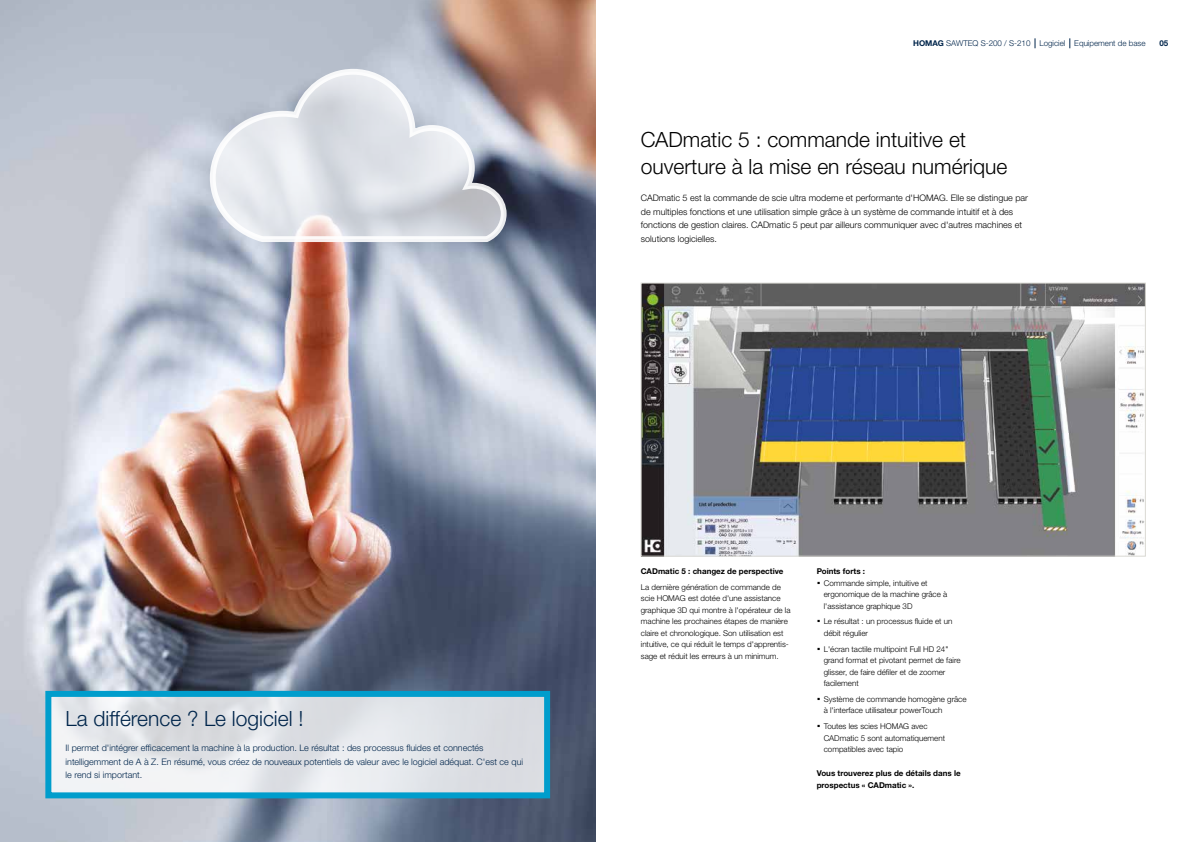
<style>
.page{position:relative;width:1191px;height:842px;background:#fff}
.page>*{position:absolute;margin:0;border:0;box-sizing:border-box;transform-origin:0 0}
.t1{font:300 21px/27.2px "Helvetica Neue LTW1 G";color:#000}
.t2{font:300 21px "Helvetica Neue LTW1 G";color:#00254b}
.t3{font:300 9px/13.6px "Helvetica Neue LTW1 G";color:#000}
.t4{font:300 9px/13.6px "Helvetica Neue LTW1 G";color:#00254b}
.t5{font:300 8px/11.5px "Helvetica Neue LTW1 G";color:#000}
.t6{font:700 8px/11.5px "Helvetica Neue LTW1 G";color:#000}
.t7{font:300 8px "Helvetica Neue LTW1 G";color:#00254b}
.t8{font:700 8px "Helvetica Neue LTW1 G";color:#00254b}
.s1{font-weight:700}
.s2{font-weight:700;font-size:14px}
</style>
<div class="page">
<img style="left:0;top:0;width:595px;height:842px">
<svg style="left:209px;top:68px;width:298px;height:175px;background:#d1d4dc"></svg>
<svg style="left:52px;top:698px;width:491px;height:93px;fill:#e0e3e7"></svg>
<div style="left:45px;top:691px;width:505px;height:107px;border:6px solid #009dcc"></div>
<img style="left:643px;top:285px;width:500px;height:269px">
<div style="left:641px;top:283px;width:504px;height:273px;border:1px solid #dad9d3"></div>
<p class="t7" style="left:913px;top:39px;width:234px"><span class="s1">HOMAG</span> SAWTEQ S-200 / S-210 Logiciel Equipement de base</p>
<p class="t8" style="left:1159px;top:39px;width:10px">05</p>
<h1 class="t1" style="left:641px;top:126px;width:368px">CADmatic 5 : commande intuitive et ouverture à la mise en réseau numérique</h1>
<p class="t3" style="left:641px;top:191px;width:389px">CADmatic 5 est la commande de scie ultra moderne et performante d'HOMAG. Elle se distingue par de multiples fonctions et une utilisation simple grâce à un système de commande intuitif et à des fonctions de gestion claires. CADmatic 5 peut par ailleurs communiquer avec d'autres machines et solutions logicielles.</p>
<h1 class="t2" style="left:66px;top:706px;width:239px">La différence ? Le logiciel !</h1>
<p class="t4" style="left:66px;top:741px;width:459px">Il permet d'intégrer efficacement la machine à la production. Le résultat : des processus fluides et connectés intelligemment de A à Z. En résumé, vous créez de nouveaux potentiels de valeur avec le logiciel adéquat. C'est ce qui le rend si important.</p>
<p class="t6" style="left:641px;top:565px;width:144px">CADmatic 5 : changez de perspective</p>
<p class="t5" style="left:641px;top:581px;width:151px">La dernière génération de commande de scie HOMAG est dotée d'une assistance graphique 3D qui montre à l'opérateur de la machine les prochaines étapes de manière claire et chronologique. Son utilisation est intuitive, ce qui réduit le temps d'apprentis&shy;sage et réduit les erreurs à un minimum.</p>
<p class="t6" style="left:816px;top:565px;width:50px">Points forts :</p>
<p class="t5" style="left:816px;top:577px;width:112px"><span class="s2">·</span> Commande simple, intuitive et</p>
<p class="t5" style="left:823px;top:588px;width:125px">ergonomique de la machine grâce à</p>
<p class="t5" style="left:823px;top:600px;width:90px">l'assistance graphique 3D</p>
<p class="t5" style="left:823px;top:616px;width:130px;text-indent:-7px"><span class="s2">·</span> Le résultat : un processus fluide et un débit régulier</p>
<p class="t5" style="left:823px;top:643px;width:138px;text-indent:-7px"><span class="s2">·</span> L'écran tactile multipoint Full HD 24" grand format et pivotant permet de faire glisser, de faire défiler et de zoomer facilement</p>
<p class="t5" style="left:823px;top:693px;width:144px;text-indent:-7px"><span class="s2">·</span> Système de commande homogène grâce à l'interface utilisateur powerTouch</p>
<p class="t5" style="left:823px;top:721px;width:123px;text-indent:-7px"><span class="s2">·</span> Toutes les scies HOMAG avec<br>CADmatic 5 sont automatiquement compatibles avec tapio</p>
<p class="t6" style="left:816px;top:768px;width:145px">Vous trouverez plus de détails dans le prospectus « CADmatic ».</p>
</div>
